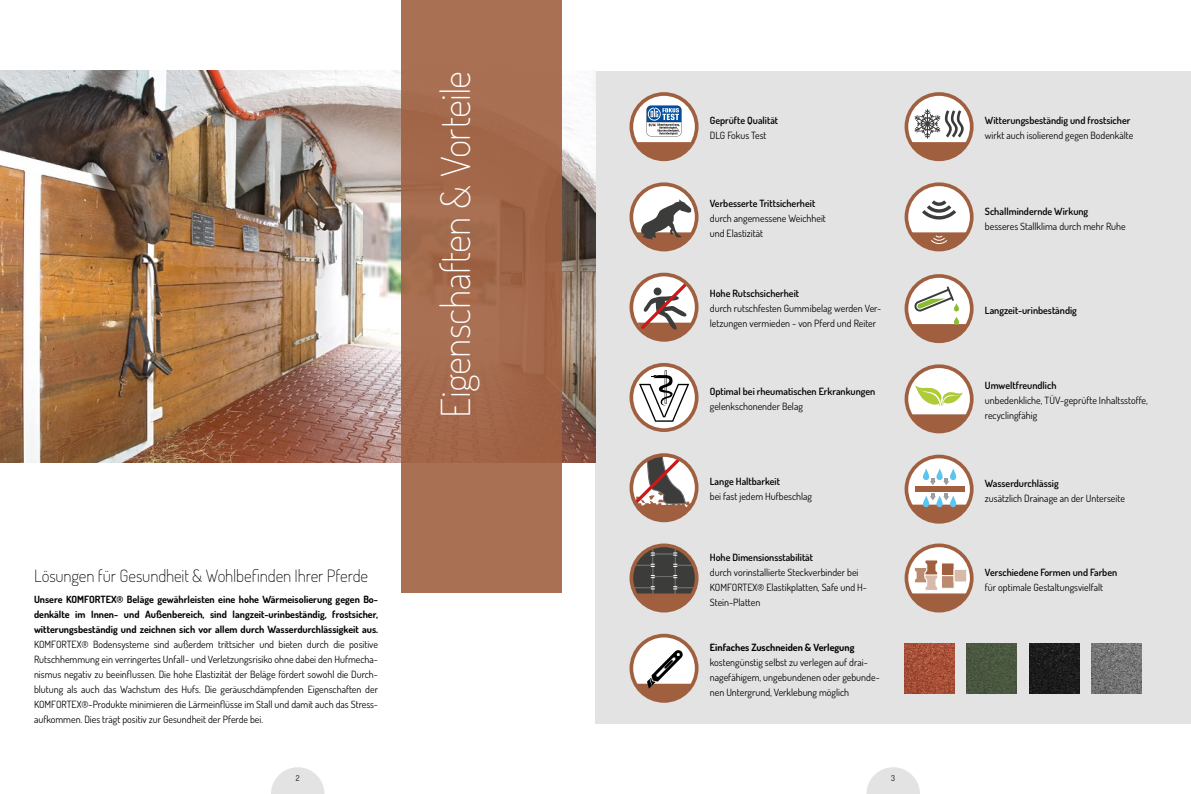
<style>
.page{position:relative;width:1191px;height:794px;background:#fff}
.page>*{position:absolute;margin:0;border:0;box-sizing:border-box;transform-origin:0 0}
.t1{font:200 40px "Dosis";letter-spacing:-.015em;color:#fff}
.t2{font:200 17px "Dosis";letter-spacing:-.01em;color:#000}
.t3{font:10px/15px "Dosis";color:#000}
.t4{font:600 10px "Dosis";color:#000}
.t5{font:700 10px/15px "Dosis";color:#000;text-align:justify}
.t6{font:8px "Dosis";color:#000}
</style>
<div class="page">
<div style="left:595px;top:71px;width:596px;height:652px;background:#e3e3e3"></div>
<img style="left:0;top:71px;width:595px;height:391px">
<div style="left:401px;top:0;width:160px;height:592px;background:linear-gradient(to right,#a76d50,#a3694b)"></div>
<svg style="left:634px;top:275px;width:61px;height:65px"></svg>
<div style="left:629px;top:273px;width:69px;height:69px;border:4px solid #a06040;border-radius:50%"></div>
<svg style="left:631px;top:184px;width:65px;height:65px"></svg>
<svg style="left:635px;top:199px;width:58px;height:50px"></svg>
<div style="left:629px;top:182px;width:69px;height:69px;border:4px solid #a06040;border-radius:50%"></div>
<svg style="left:634px;top:455px;width:62px;height:65px"></svg>
<div style="left:629px;top:453px;width:69px;height:69px;border:4px solid #a06040;border-radius:50%"></div>
<svg style="left:906px;top:94px;width:65px;height:65px"></svg>
<div style="left:904px;top:92px;width:69px;height:69px;border:4px solid #a06040;border-radius:50%"></div>
<svg style="left:910px;top:107px;width:57px;height:52px"></svg>
<div style="left:906px;top:276px;width:65px;height:65px;background:#fff;border-radius:50%"></div>
<svg style="left:910px;top:324px;width:57px;height:17px"></svg>
<div style="left:904px;top:274px;width:69px;height:69px;border:4px solid #a06040;border-radius:50%"></div>
<svg style="left:913px;top:286px;width:41px;height:26px"></svg>
<svg style="left:954px;top:303px;width:5px;height:8px"></svg>
<div style="left:954px;top:317px;width:5px;height:8px;background:#89be30;border-radius:3px"></div>
<svg style="left:631px;top:545px;width:65px;height:65px"></svg>
<div style="left:629px;top:543px;width:69px;height:69px;border:4px solid #a06040;border-radius:50%"></div>
<div style="left:906px;top:184px;width:65px;height:65px;background:#fff;border-radius:50%"></div>
<div style="left:904px;top:182px;width:69px;height:69px;border:4px solid #a06040;border-radius:50%"></div>
<svg style="left:922px;top:200px;width:34px;height:19px"></svg>
<svg style="left:910px;top:232px;width:57px;height:17px"></svg>
<div style="left:906px;top:366px;width:65px;height:65px;background:#fff;border-radius:50%"></div>
<svg style="left:910px;top:414px;width:57px;height:17px"></svg>
<div style="left:904px;top:364px;width:69px;height:69px;border:4px solid #a06040;border-radius:50%"></div>
<svg style="left:915px;top:385px;width:48px;height:21px"></svg>
<svg style="left:906px;top:545px;width:65px;height:65px"></svg>
<div style="left:904px;top:543px;width:69px;height:69px;border:4px solid #a06040;border-radius:50%"></div>
<svg style="left:910px;top:559px;width:57px;height:51px"></svg>
<svg style="left:631px;top:94px;width:65px;height:65px"></svg>
<svg style="left:635px;top:142px;width:58px;height:17px"></svg>
<div style="left:629px;top:92px;width:69px;height:69px;border:4px solid #a06040;border-radius:50%"></div>
<svg style="left:646px;top:106px;width:35px;height:30px"></svg>
<div style="left:906px;top:456px;width:65px;height:66px;background:#fff;border-radius:50%"></div>
<div style="left:904px;top:454px;width:69px;height:69px;border:4px solid #a06040;border-radius:50%"></div>
<div style="left:915px;top:486px;width:49px;height:6px;background:#a06040"></div>
<svg style="left:923px;top:468px;width:6px;height:12px"></svg>
<svg style="left:936px;top:468px;width:6px;height:12px"></svg>
<svg style="left:950px;top:468px;width:6px;height:12px"></svg>
<svg style="left:930px;top:478px;width:5px;height:7px"></svg>
<svg style="left:943px;top:478px;width:6px;height:7px"></svg>
<svg style="left:910px;top:493px;width:57px;height:29px"></svg>
<svg style="left:631px;top:635px;width:65px;height:66px"></svg>
<div style="left:629px;top:634px;width:69px;height:69px;border:4px solid #a06040;border-radius:50%"></div>
<svg style="left:635px;top:649px;width:58px;height:52px"></svg>
<img style="left:1091px;top:643px;width:50px;height:50px">
<img style="left:904px;top:643px;width:50px;height:50px">
<img style="left:1029px;top:643px;width:50px;height:50px">
<img style="left:967px;top:643px;width:49px;height:50px">
<svg style="left:631px;top:365px;width:65px;height:65px"></svg>
<div style="left:629px;top:363px;width:69px;height:69px;border:4px solid #a06040;border-radius:50%"></div>
<svg style="left:639px;top:370px;width:50px;height:52px"></svg>
<svg style="left:271px;top:767px;width:53px;height:27px"></svg>
<svg style="left:866px;top:767px;width:54px;height:27px"></svg>
<h1 class="t1" style="left:429px;top:418px;width:349px;rotate:-90deg">Eigenschaften &amp; Vorteile</h1>
<h2 class="t2" style="left:34px;top:565px;width:335px">Lösungen für Gesundheit &amp; Wohlbefinden Ihrer Pferde</h2>
<p class="t5" style="left:34px;top:591px;width:345px">Unsere KOMFORTEX® Beläge gewährleisten eine hohe Wärmeisolierung gegen Bo&shy;denkälte im Innen- und Außenbereich, sind langzeit-urinbeständig, frostsicher, witterungsbeständig und zeichnen sich vor allem durch Wasserdurchlässigkeit aus.</p>
<p class="t3" style="left:34px;top:636px;width:345px;text-align:justify">KOMFORTEX® Bodensysteme sind außerdem trittsicher und bieten durch die positive Rutschhemmung ein verringertes Unfall- und Verletzungsrisiko ohne dabei den Hufmecha&shy;nismus negativ zu beeinflussen. Die hohe Elastizität der Beläge fördert sowohl die Durch&shy;blutung als auch das Wachstum des Hufs. Die geräuschdämpfenden Eigenschaften der KOMFORTEX®-Produkte minimieren die Lärmeinflüsse im Stall und damit auch das Stress&shy;aufkommen. Dies trägt positiv zur Gesundheit der Pferde bei.</p>
<p class="t4" style="left:710px;top:114px;width:70px">Geprüfte Qualität</p>
<p class="t3" style="left:710px;top:128px;width:58px">DLG Fokus Test</p>
<p class="t4" style="left:710px;top:197px;width:107px">Verbesserte Trittsicherheit</p>
<p class="t3" style="left:710px;top:211px;width:117px">durch angemessene Weichheit und Elastizität</p>
<p class="t4" style="left:710px;top:287px;width:91px">Hohe Rutschsicherheit</p>
<p class="t3" style="left:710px;top:301px;width:173px">durch rutschfesten Gummibelag werden Ver&shy;letzungen vermieden - von Pferd und Reiter</p>
<p class="t4" style="left:710px;top:385px;width:167px">Optimal bei rheumatischen Erkrankungen</p>
<p class="t3" style="left:710px;top:399px;width:95px">gelenkschonender Belag</p>
<p class="t4" style="left:710px;top:475px;width:72px">Lange Haltbarkeit</p>
<p class="t3" style="left:710px;top:489px;width:104px">bei fast jedem Hufbeschlag</p>
<p class="t4" style="left:710px;top:550px;width:105px">Hohe Dimensionsstabilität</p>
<p class="t3" style="left:710px;top:564px;width:159px">durch vorinstallierte Steckverbinder bei<br>KOMFORTEX® Elastikplatten, Safe und H-<br>Stein-Platten</p>
<p class="t5" style="left:710px;top:639px;width:146px">Einfaches Zuschneiden &amp; Verlegung</p>
<p class="t3" style="left:710px;top:654px;width:171px">kostengünstig selbst zu verlegen auf drai&shy;nagefähigem, ungebundenen oder gebunde&shy;nen Untergrund, Verklebung möglich</p>
<p class="t6" style="left:296px;top:773px;width:5px">2</p>
<p class="t6" style="left:891px;top:773px;width:5px">3</p>
<p class="t4" style="left:985px;top:114px;width:147px">Witterungsbeständig und frostsicher</p>
<p class="t3" style="left:985px;top:128px;width:150px">wirkt auch isolierend gegen Bodenkälte</p>
<p class="t4" style="left:985px;top:204px;width:105px">Schallmindernde Wirkung</p>
<p class="t3" style="left:985px;top:218px;width:142px">besseres Stallklima durch mehr Ruhe</p>
<p class="t4" style="left:985px;top:303px;width:93px">Langzeit-urinbeständig</p>
<p class="t4" style="left:985px;top:379px;width:73px">Umweltfreundlich</p>
<p class="t3" style="left:985px;top:392px;width:164px">unbedenkliche, TÜV-geprüfte Inhaltsstoffe, recyclingfähig</p>
<p class="t4" style="left:985px;top:476px;width:75px">Wasserdurchlässig</p>
<p class="t3" style="left:985px;top:490px;width:141px">zusätzlich Drainage an der Unterseite</p>
<p class="t4" style="left:985px;top:565px;width:134px">Verschiedene Formen und Farben</p>
<p class="t3" style="left:985px;top:579px;width:120px">für optimale Gestaltungsvielfalt</p>
</div>
